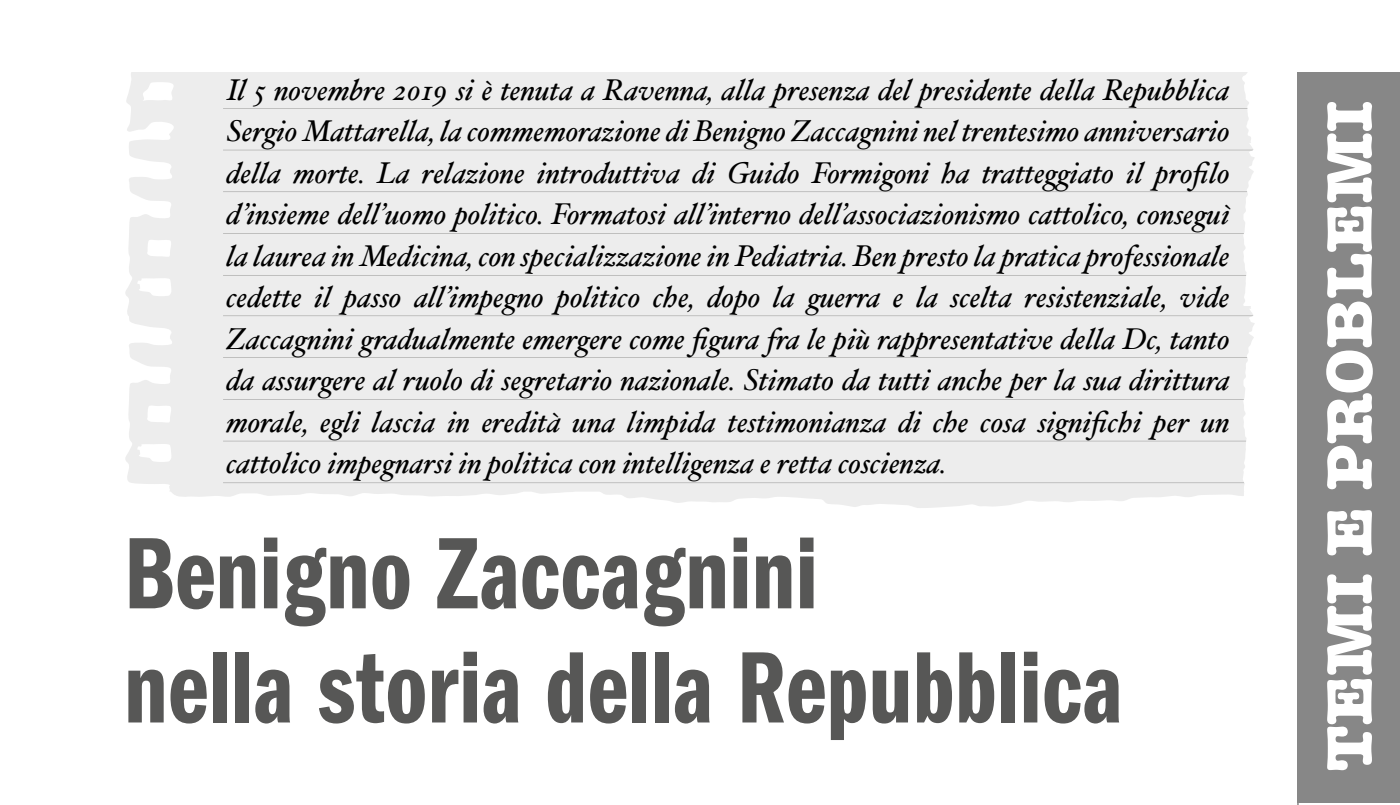
<style>
.page{position:relative;width:1400px;height:805px;background:#fff}
.page>*{position:absolute;margin:0;border:0;box-sizing:border-box;transform-origin:0 0}
.t1{font:105px/114px "Franklin Gothic Demi Cmpr";letter-spacing:.01em;color:#575756}
.t2{font:700 66.3px "American Typewriter";color:#fff}
.t3{font:italic 30px/41.4px "Hoefler Text";color:#000;text-align:justify}
</style>
<div class="page">
<hr style="left:1297px;top:72px;width:2px;height:732px;background:#878787">
<div style="left:125px;top:72px;width:1129px;height:235px;background:#ededed"></div>
<svg style="left:223px;top:275px;width:1023px;height:1px"></svg>
<svg style="left:223px;top:233px;width:1021px;height:1px"></svg>
<svg style="left:223px;top:191px;width:1024px;height:1px"></svg>
<svg style="left:223px;top:150px;width:1030px;height:1px"></svg>
<svg style="left:223px;top:108px;width:1024px;height:1px"></svg>
<svg style="left:125px;top:307px;width:1130px;height:201px;fill:#ededed"></svg>
<svg style="left:223px;top:482px;width:1021px;height:1px"></svg>
<svg style="left:223px;top:440px;width:1023px;height:1px"></svg>
<svg style="left:223px;top:399px;width:1021px;height:1px"></svg>
<svg style="left:223px;top:357px;width:1024px;height:1px"></svg>
<svg style="left:223px;top:315px;width:1030px;height:2px"></svg>
<div style="left:1298px;top:72px;width:102px;height:730px;background:#878787"></div>
<p class="t3" style="left:226px;top:69px;width:1005px">Il 5 novembre 2019 si è tenuta a Ravenna, alla presenza del presidente della Repubblica Sergio Mattarella, la commemorazione di Benigno Zaccagnini nel trentesimo anniversario della morte. La relazione introduttiva di Guido Formigoni ha tratteggiato il profilo d’insieme dell’uomo politico. Formatosi all’interno dell’associazionismo cattolico, conseguì la laurea in Medicina, con specializzazione in Pediatria. Ben presto la pratica professionale cedette il passo all’impegno politico che, dopo la guerra e la scelta resistenziale, vide Zaccagnini gradualmente emergere come figura fra le più rappresentative della Dc, tanto da assurgere al ruolo di segretario nazionale. Stimato da tutti anche per la sua dirittura morale, egli lascia in eredità una limpida testimonianza di che cosa significhi per un cattolico impegnarsi in politica con intelligenza e retta coscienza.</p>
<h1 class="t1" style="left:124px;top:518px;width:999px">Benigno Zaccagnini<br>nella storia della Repubblica</h1>
<h2 class="t2" style="left:1292px;top:771px;width:671px;rotate:-90deg">TEMI E PROBLEMI</h2>
</div>
